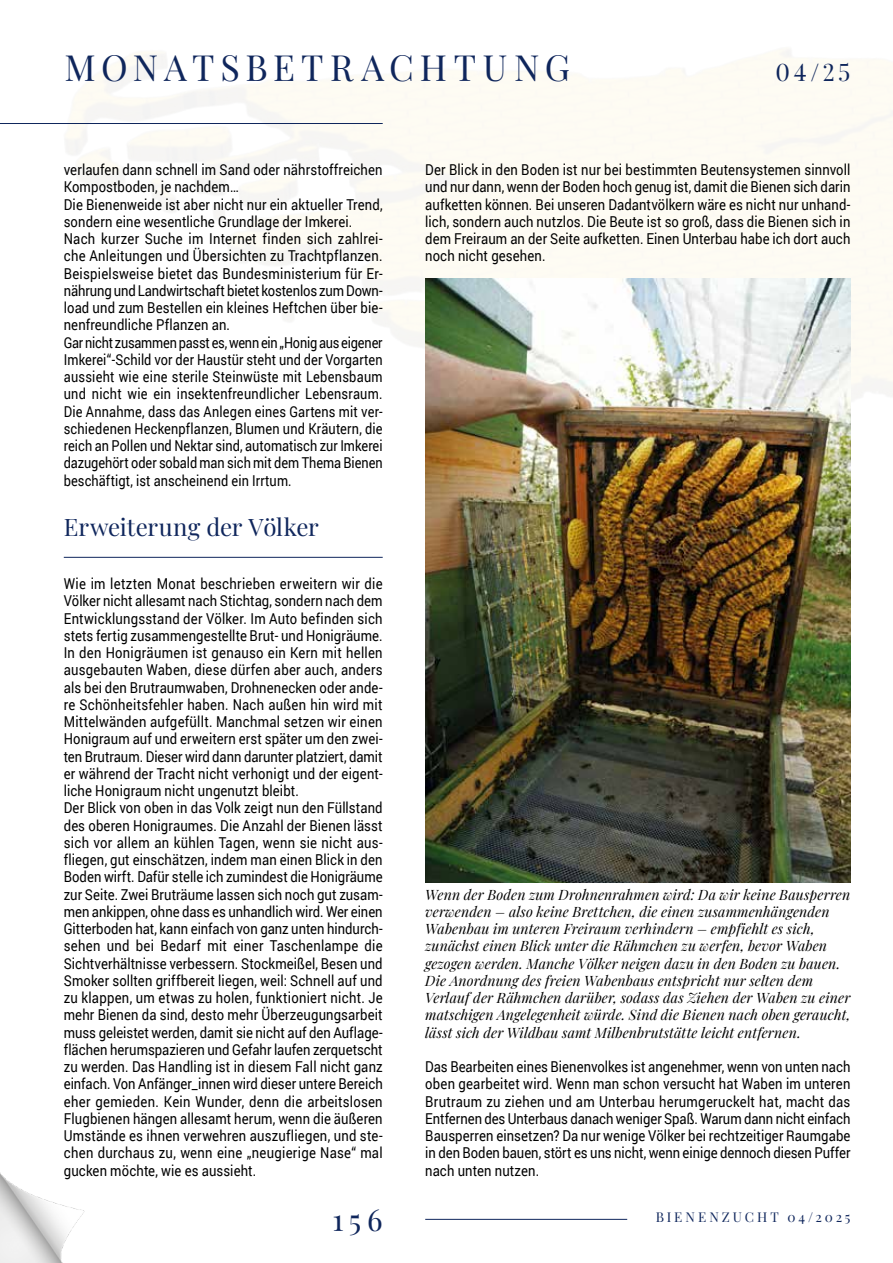
<style>
.page{position:relative;width:893px;height:1263px;background:#fff}
.page>*{position:absolute;margin:0;border:0;box-sizing:border-box;transform-origin:0 0}
.t1{font:36px "Playfair Display";letter-spacing:.165em;color:#0f265c}
.t2{font:30px "Playfair Display";color:#0f265c}
.t3{font:24px "Playfair Display";letter-spacing:-.005em;color:#0f265c}
.t4{font:15px/17.2px "Roboto";letter-spacing:.01em;color:#000;scale:.87 1}
.t5{font:italic 14.25px/17.2px "Playfair Display";letter-spacing:.01em;color:#000}
.t6{font:13.5px "Playfair Display";letter-spacing:.215em;color:#0f265c}
</style>
<div class="page">
<hr style="left:425px;top:1219px;width:202px;height:1px;background:#0f265c">
<img style="left:65px;top:49px;width:828px;height:372px">
<img style="left:0;top:1172px;width:85px;height:91px">
<hr style="left:64px;top:557px;width:319px;height:1px;background:#0f265c">
<img style="left:425px;top:279px;width:425px;height:603px">
<hr style="left:0;top:123px;width:383px;height:1px;background:#0f265c">
<h1 class="t1" style="left:64px;top:39px;width:507px">MONATSBETRACHTUNG</h1>
<h3 class="t3" style="left:776px;top:53px;width:76px">04/25</h3>
<p class="t4" style="left:64px;top:161px;width:368px">verlaufen dann schnell im Sand oder nährstoffreichen Kompostboden, je nachdem…<br>Die Bienenweide ist aber nicht nur ein aktueller Trend, sondern eine wesentliche Grundlage der Imkerei.<br>Nach kurzer Suche im Internet finden sich zahlrei&shy;che Anleitungen und Übersichten zu Trachtpflanzen.<br>Beispielsweise bietet das Bundesministerium für Er&shy;nährung und Landwirtschaft bietet kostenlos zum Down&shy;load und zum Bestellen ein kleines Heftchen über bie&shy;nenfreundliche Pflanzen an.<br>Gar nicht zusammen passt es, wenn ein „Honig aus eigener Imkerei“-Schild vor der Haustür steht und der Vorgarten aussieht wie eine sterile Steinwüste mit Lebensbaum und nicht wie ein insektenfreundlicher Lebensraum.<br>Die Annahme, dass das Anlegen eines Gartens mit ver&shy;schiedenen Heckenpflanzen, Blumen und Kräutern, die reich an Pollen und Nektar sind, automatisch zur Imkerei dazugehört oder sobald man sich mit dem Thema Bienen beschäftigt, ist anscheinend ein Irrtum.</p>
<h3 class="t3" style="left:64px;top:508px;width:257px">Erweiterung der Völker</h3>
<p class="t4" style="left:64px;top:575px;width:368px">Wie im letzten Monat beschrieben erweitern wir die Völker nicht allesamt nach Stichtag, sondern nach dem Entwicklungsstand der Völker. Im Auto befinden sich stets fertig zusammengestellte Brut- und Honigräume.<br>In den Honigräumen ist genauso ein Kern mit hellen ausgebauten Waben, diese dürfen aber auch, anders als bei den Brutraumwaben, Drohnenecken oder ande&shy;re Schönheitsfehler haben. Nach außen hin wird mit Mittelwänden aufgefüllt. Manchmal setzen wir einen Honigraum auf und erweitern erst später um den zwei&shy;ten Brutraum. Dieser wird dann darunter platziert, damit er während der Tracht nicht verhonigt und der eigent&shy;liche Honigraum nicht ungenutzt bleibt.<br>Der Blick von oben in das Volk zeigt nun den Füllstand des oberen Honigraumes. Die Anzahl der Bienen lässt sich vor allem an kühlen Tagen, wenn sie nicht aus&shy;fliegen, gut einschätzen, indem man einen Blick in den Boden wirft. Dafür stelle ich zumindest die Honigräume zur Seite. Zwei Bruträume lassen sich noch gut zusam&shy;men ankippen, ohne dass es unhandlich wird. Wer einen Gitterboden hat, kann einfach von ganz unten hindurch&shy;sehen und bei Bedarf mit einer Taschenlampe die Sichtverhältnisse verbessern. Stockmeißel, Besen und Smoker sollten griffbereit liegen, weil: Schnell auf und zu klappen, um etwas zu holen, funktioniert nicht. Je mehr Bienen da sind, desto mehr Überzeugungsarbeit muss geleistet werden, damit sie nicht auf den Auflage&shy;flächen herumspazieren und Gefahr laufen zerquetscht zu werden. Das Handling ist in diesem Fall nicht ganz einfach. Von Anfänger_innen wird dieser untere Bereich eher gemieden. Kein Wunder, denn die arbeitslosen Flugbienen hängen allesamt herum, wenn die äußeren Umstände es ihnen verwehren auszufliegen, und ste&shy;chen durchaus zu, wenn eine „neugierige Nase“ mal gucken möchte, wie es aussieht.</p>
<h2 class="t2" style="left:332px;top:1196px;width:52px">156</h2>
<p class="t4" style="left:425px;top:161px;width:490px;text-align:justify">Der Blick in den Boden ist nur bei bestimmten Beutensystemen sinnvoll und nur dann, wenn der Boden hoch genug ist, damit die Bienen sich darin aufketten können. Bei unseren Dadantvölkern wäre es nicht nur unhand&shy;lich, sondern auch nutzlos. Die Beute ist so groß, dass die Bienen sich in dem Freiraum an der Seite aufketten. Einen Unterbau habe ich dort auch noch nicht gesehen.</p>
<p class="t5" style="left:425px;top:884px;width:427px">Wenn der Boden zum Drohnenrahmen wird: Da wir keine Bausperren verwenden – also keine Brettchen, die einen zusammenhängenden Wabenbau im unteren Freiraum verhindern – empfiehlt es sich, zunächst einen Blick unter die Rähmchen zu werfen, bevor Waben gezogen werden. Manche Völker neigen dazu in den Boden zu bauen.<br>Die Anordnung des freien Wabenbaus entspricht nur selten dem Verlauf der Rähmchen darüber, sodass das Ziehen der Waben zu einer matschigen Angelegenheit würde. Sind die Bienen nach oben geraucht, lässt sich der Wildbau samt Milbenbrutstätte leicht entfernen.</p>
<p class="t4" style="left:425px;top:1058px;width:490px;text-align:justify">Das Bearbeiten eines Bienenvolkes ist angenehmer, wenn von unten nach oben gearbeitet wird. Wenn man schon versucht hat Waben im unteren Brutraum zu ziehen und am Unterbau herumgeruckelt hat, macht das Entfernen des Unterbaus danach weniger Spaß. Warum dann nicht einfach Bausperren einsetzen? Da nur wenige Völker bei rechtzeitiger Raumgabe in den Boden bauen, stört es uns nicht, wenn einige dennoch diesen Puffer nach unten nutzen.</p>
<p class="t6" style="left:656px;top:1206px;width:196px">BIENENZUCHT 04/2025</p>
</div>
